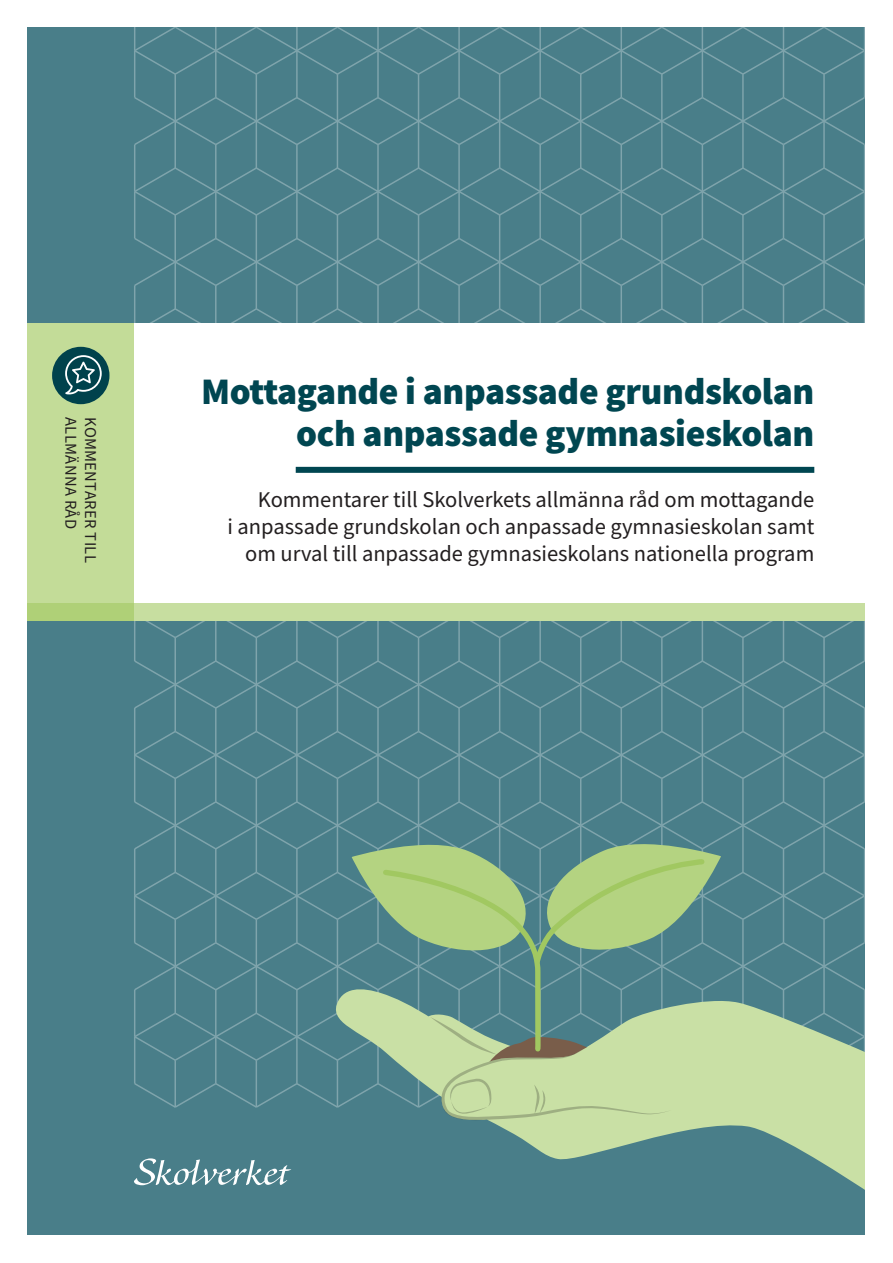
<style>
.page{position:relative;width:893px;height:1263px;background:#fff}
.page>*{position:absolute;margin:0;border:0;box-sizing:border-box;transform-origin:0 0}
.Titel_omslag{font:900 37.5px/42px "Source Sans Pro";letter-spacing:-.01em;color:#004651;text-align:right}
.t1{font:22.5px/27px "Source Sans Pro";color:#231f20;text-align:right}
.Bildsymbol_text{font:16.5px "Source Sans Pro";letter-spacing:.02em;color:#231f20}
</style>
<div class="page">
<div style="left:28px;top:28px;width:837px;height:1207px;background:#497e89"></div>
<hr style="left:134px;top:51px;width:1px;height:47px;background:#fff">
<hr style="left:215px;top:51px;width:2px;height:47px;background:#fff">
<hr style="left:174px;top:74px;width:2px;height:47px;background:#fff">
<hr style="left:296px;top:51px;width:2px;height:47px;background:#fff">
<hr style="left:256px;top:74px;width:1px;height:47px;background:#fff">
<hr style="left:377px;top:51px;width:2px;height:47px;background:#fff">
<hr style="left:337px;top:74px;width:1px;height:47px;background:#fff">
<hr style="left:458px;top:51px;width:2px;height:47px;background:#fff">
<hr style="left:418px;top:74px;width:1px;height:47px;background:#fff">
<hr style="left:539px;top:51px;width:2px;height:47px;background:#fff">
<hr style="left:499px;top:74px;width:1px;height:47px;background:#fff">
<hr style="left:620px;top:51px;width:2px;height:47px;background:#fff">
<hr style="left:580px;top:74px;width:1px;height:47px;background:#fff">
<hr style="left:702px;top:51px;width:1px;height:47px;background:#fff">
<hr style="left:661px;top:74px;width:2px;height:47px;background:#fff">
<hr style="left:783px;top:51px;width:1px;height:47px;background:#fff">
<hr style="left:742px;top:74px;width:2px;height:47px;background:#fff">
<hr style="left:864px;top:51px;width:1px;height:47px;background:#fff">
<hr style="left:823px;top:74px;width:2px;height:47px;background:#fff">
<svg style="left:134px;top:28px;width:731px;height:48px"></svg>
<hr style="left:174px;top:121px;width:2px;height:47px;background:#fff">
<hr style="left:134px;top:145px;width:1px;height:46px;background:#fff">
<hr style="left:256px;top:121px;width:1px;height:47px;background:#fff">
<hr style="left:215px;top:145px;width:2px;height:46px;background:#fff">
<hr style="left:337px;top:121px;width:1px;height:47px;background:#fff">
<hr style="left:296px;top:145px;width:2px;height:46px;background:#fff">
<hr style="left:418px;top:121px;width:1px;height:47px;background:#fff">
<hr style="left:377px;top:145px;width:2px;height:46px;background:#fff">
<hr style="left:499px;top:121px;width:1px;height:47px;background:#fff">
<hr style="left:458px;top:145px;width:2px;height:46px;background:#fff">
<hr style="left:580px;top:121px;width:1px;height:47px;background:#fff">
<hr style="left:539px;top:145px;width:2px;height:46px;background:#fff">
<hr style="left:661px;top:121px;width:2px;height:47px;background:#fff">
<hr style="left:620px;top:145px;width:2px;height:46px;background:#fff">
<hr style="left:742px;top:121px;width:2px;height:47px;background:#fff">
<hr style="left:702px;top:145px;width:1px;height:46px;background:#fff">
<hr style="left:823px;top:121px;width:2px;height:47px;background:#fff">
<hr style="left:783px;top:145px;width:1px;height:46px;background:#fff">
<hr style="left:864px;top:145px;width:1px;height:46px;background:#fff">
<svg style="left:134px;top:96px;width:731px;height:51px"></svg>
<hr style="left:134px;top:191px;width:1px;height:47px;background:#fff">
<hr style="left:215px;top:191px;width:2px;height:47px;background:#fff">
<hr style="left:174px;top:215px;width:2px;height:47px;background:#fff">
<hr style="left:296px;top:191px;width:2px;height:47px;background:#fff">
<hr style="left:256px;top:215px;width:1px;height:47px;background:#fff">
<hr style="left:377px;top:191px;width:2px;height:47px;background:#fff">
<hr style="left:337px;top:215px;width:1px;height:47px;background:#fff">
<hr style="left:458px;top:191px;width:2px;height:47px;background:#fff">
<hr style="left:418px;top:215px;width:1px;height:47px;background:#fff">
<hr style="left:539px;top:191px;width:2px;height:47px;background:#fff">
<hr style="left:499px;top:215px;width:1px;height:47px;background:#fff">
<hr style="left:620px;top:191px;width:2px;height:47px;background:#fff">
<hr style="left:580px;top:215px;width:1px;height:47px;background:#fff">
<hr style="left:702px;top:191px;width:1px;height:47px;background:#fff">
<hr style="left:661px;top:215px;width:2px;height:47px;background:#fff">
<hr style="left:783px;top:191px;width:1px;height:47px;background:#fff">
<hr style="left:742px;top:215px;width:2px;height:47px;background:#fff">
<hr style="left:864px;top:191px;width:1px;height:47px;background:#fff">
<hr style="left:823px;top:215px;width:2px;height:47px;background:#fff">
<svg style="left:134px;top:166px;width:731px;height:51px"></svg>
<hr style="left:174px;top:262px;width:2px;height:47px;background:#fff">
<hr style="left:134px;top:285px;width:1px;height:47px;background:#fff">
<hr style="left:256px;top:262px;width:1px;height:47px;background:#fff">
<hr style="left:215px;top:285px;width:2px;height:47px;background:#fff">
<hr style="left:337px;top:262px;width:1px;height:47px;background:#fff">
<hr style="left:296px;top:285px;width:2px;height:47px;background:#fff">
<hr style="left:418px;top:262px;width:1px;height:47px;background:#fff">
<hr style="left:377px;top:285px;width:2px;height:47px;background:#fff">
<hr style="left:499px;top:262px;width:1px;height:47px;background:#fff">
<hr style="left:458px;top:285px;width:2px;height:47px;background:#fff">
<hr style="left:580px;top:262px;width:1px;height:47px;background:#fff">
<hr style="left:539px;top:285px;width:2px;height:47px;background:#fff">
<hr style="left:661px;top:262px;width:2px;height:47px;background:#fff">
<hr style="left:620px;top:285px;width:2px;height:47px;background:#fff">
<hr style="left:742px;top:262px;width:2px;height:47px;background:#fff">
<hr style="left:702px;top:285px;width:1px;height:47px;background:#fff">
<hr style="left:823px;top:262px;width:2px;height:47px;background:#fff">
<hr style="left:783px;top:285px;width:1px;height:47px;background:#fff">
<hr style="left:864px;top:285px;width:1px;height:47px;background:#fff">
<svg style="left:134px;top:236px;width:731px;height:51px"></svg>
<svg style="left:134px;top:307px;width:731px;height:16px"></svg>
<hr style="left:134px;top:614px;width:1px;height:47px;background:#fff">
<hr style="left:215px;top:614px;width:2px;height:47px;background:#fff">
<hr style="left:174px;top:638px;width:2px;height:46px;background:#fff">
<hr style="left:296px;top:614px;width:2px;height:47px;background:#fff">
<hr style="left:256px;top:638px;width:1px;height:46px;background:#fff">
<hr style="left:377px;top:614px;width:2px;height:47px;background:#fff">
<hr style="left:337px;top:638px;width:1px;height:46px;background:#fff">
<hr style="left:458px;top:614px;width:2px;height:47px;background:#fff">
<hr style="left:418px;top:638px;width:1px;height:46px;background:#fff">
<hr style="left:539px;top:614px;width:2px;height:47px;background:#fff">
<hr style="left:499px;top:638px;width:1px;height:46px;background:#fff">
<hr style="left:620px;top:614px;width:2px;height:47px;background:#fff">
<hr style="left:580px;top:638px;width:1px;height:46px;background:#fff">
<hr style="left:702px;top:614px;width:1px;height:47px;background:#fff">
<hr style="left:661px;top:638px;width:2px;height:46px;background:#fff">
<hr style="left:783px;top:614px;width:1px;height:47px;background:#fff">
<hr style="left:742px;top:638px;width:2px;height:46px;background:#fff">
<hr style="left:864px;top:614px;width:1px;height:47px;background:#fff">
<hr style="left:823px;top:638px;width:2px;height:46px;background:#fff">
<svg style="left:134px;top:621px;width:731px;height:19px"></svg>
<hr style="left:174px;top:684px;width:2px;height:47px;background:#fff">
<hr style="left:134px;top:708px;width:1px;height:47px;background:#fff">
<hr style="left:256px;top:684px;width:1px;height:47px;background:#fff">
<hr style="left:215px;top:708px;width:2px;height:47px;background:#fff">
<hr style="left:337px;top:684px;width:1px;height:47px;background:#fff">
<hr style="left:296px;top:708px;width:2px;height:47px;background:#fff">
<hr style="left:418px;top:684px;width:1px;height:47px;background:#fff">
<hr style="left:377px;top:708px;width:2px;height:47px;background:#fff">
<hr style="left:499px;top:684px;width:1px;height:47px;background:#fff">
<hr style="left:458px;top:708px;width:2px;height:47px;background:#fff">
<hr style="left:580px;top:684px;width:1px;height:47px;background:#fff">
<hr style="left:539px;top:708px;width:2px;height:47px;background:#fff">
<hr style="left:661px;top:684px;width:2px;height:47px;background:#fff">
<hr style="left:620px;top:708px;width:2px;height:47px;background:#fff">
<hr style="left:742px;top:684px;width:2px;height:47px;background:#fff">
<hr style="left:702px;top:708px;width:1px;height:47px;background:#fff">
<hr style="left:823px;top:684px;width:2px;height:47px;background:#fff">
<hr style="left:783px;top:708px;width:1px;height:47px;background:#fff">
<hr style="left:864px;top:708px;width:1px;height:47px;background:#fff">
<svg style="left:134px;top:659px;width:731px;height:51px"></svg>
<hr style="left:134px;top:755px;width:1px;height:47px;background:#fff">
<hr style="left:215px;top:755px;width:2px;height:47px;background:#fff">
<hr style="left:174px;top:778px;width:2px;height:47px;background:#fff">
<hr style="left:296px;top:755px;width:2px;height:47px;background:#fff">
<hr style="left:256px;top:778px;width:1px;height:47px;background:#fff">
<hr style="left:377px;top:755px;width:2px;height:47px;background:#fff">
<hr style="left:337px;top:778px;width:1px;height:47px;background:#fff">
<hr style="left:458px;top:755px;width:2px;height:47px;background:#fff">
<hr style="left:418px;top:778px;width:1px;height:47px;background:#fff">
<hr style="left:539px;top:755px;width:2px;height:47px;background:#fff">
<hr style="left:499px;top:778px;width:1px;height:47px;background:#fff">
<hr style="left:620px;top:755px;width:2px;height:47px;background:#fff">
<hr style="left:580px;top:778px;width:1px;height:47px;background:#fff">
<hr style="left:702px;top:755px;width:1px;height:47px;background:#fff">
<hr style="left:661px;top:778px;width:2px;height:47px;background:#fff">
<hr style="left:783px;top:755px;width:1px;height:47px;background:#fff">
<hr style="left:742px;top:778px;width:2px;height:47px;background:#fff">
<hr style="left:864px;top:755px;width:1px;height:47px;background:#fff">
<hr style="left:823px;top:778px;width:2px;height:47px;background:#fff">
<svg style="left:134px;top:729px;width:731px;height:51px"></svg>
<div style="left:28px;top:323px;width:837px;height:298px;background:#fff"></div>
<div style="left:28px;top:323px;width:106px;height:298px;background:#c3dc98"></div>
<svg style="left:28px;top:604px;width:837px;height:17px;background:#c3dc9a"></svg>
<svg style="left:488px;top:1120px;width:377px;height:70px"></svg>
<svg style="left:134px;top:800px;width:731px;height:320px"></svg>
<div style="left:296px;top:467px;width:518px;height:6px;background:#004651"></div>
<svg style="left:134px;top:1158px;width:157px;height:27px"></svg>
<div style="left:52px;top:347px;width:57px;height:57px;background:#00424c;border-radius:50%"></div>
<svg style="left:65px;top:355px;width:37px;height:39px"></svg>
<p class="Bildsymbol_text" style="left:82px;top:417px;width:113px;rotate:90deg">ALLMÄNNA RÅD</p>
<p class="Bildsymbol_text" style="left:102px;top:417px;width:147px;rotate:90deg">KOMMENTARER TILL</p>
<h1 class="Titel_omslag" style="left:201px;top:369px;width:615px">Mottagande i anpassade grundskolan och anpassade gymnasieskolan</h1>
<h2 class="t1" style="left:228px;top:486px;width:588px">Kommentarer till Skolverkets allmänna råd om mottagande<br>i -anpassade grundskolan och anpassade gymnasieskolan samt om urval till anpassade gymnasieskolans nationella program</h2>
</div>
